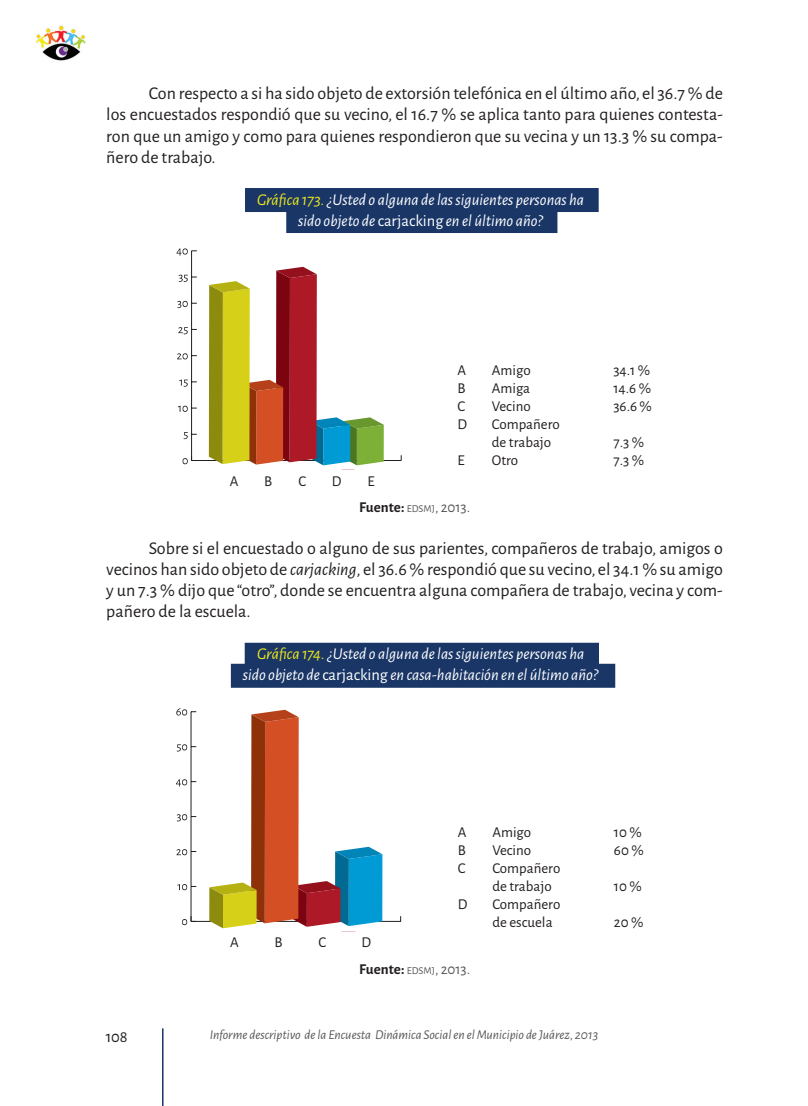
<style>
.page{position:relative;width:808px;height:1106px;background:#fff}
.page>*{position:absolute;margin:0;border:0;box-sizing:border-box;transform-origin:0 0}
.t1{font:18px/21px "Alegreya Sans";color:#231f20;text-align:justify}
.t2{font:italic 16.5px/21px "Alegreya Sans";color:#fff;text-align:center}
.t3{font:16.5px "Alegreya Sans";color:#231f20}
.t4{font:15px/18px "Alegreya Sans";color:#231f20}
.t5{font:700 15px "Alegreya Sans";color:#231f20}
.t6{font:italic 13.5px "Alegreya Sans";color:#57585a}
.s1{color:#f1ea1a}
.s2{font-style:normal}
.s3{font-weight:400;font-size:10.5px;color:#57585a}
.s4{font-weight:400;color:#57585a}
.s5{font-style:italic}
</style>
<div class="page">
<hr style="left:162px;top:1028px;width:2px;height:78px;background:#193667">
<img style="left:36px;top:25px;width:50px;height:36px">
<div style="left:245px;top:188px;width:354px;height:24px;background:#193667"></div>
<div style="left:286px;top:209px;width:271px;height:24px;background:#193667"></div>
<div style="left:245px;top:642px;width:354px;height:24px;background:#193667"></div>
<div style="left:231px;top:663px;width:384px;height:24px;background:#193667"></div>
<hr style="left:192px;top:460px;width:209px;height:1px;background:#231f20">
<hr style="left:191px;top:251px;width:1px;height:209px;background:#231f20">
<svg style="left:182px;top:455px;width:11px;height:9px"></svg>
<svg style="left:184px;top:432px;width:13px;height:7px"></svg>
<svg style="left:178px;top:406px;width:19px;height:6px"></svg>
<svg style="left:179px;top:379px;width:18px;height:8px"></svg>
<svg style="left:177px;top:353px;width:20px;height:6px"></svg>
<svg style="left:178px;top:327px;width:19px;height:7px"></svg>
<svg style="left:177px;top:301px;width:20px;height:7px"></svg>
<svg style="left:179px;top:275px;width:18px;height:7px"></svg>
<svg style="left:176px;top:248px;width:21px;height:8px"></svg>
<svg style="left:209px;top:267px;width:175px;height:198px"></svg>
<hr style="left:191px;top:921px;width:210px;height:1px;background:#231f20">
<hr style="left:191px;top:711px;width:1px;height:210px;background:#231f20">
<svg style="left:182px;top:916px;width:14px;height:9px"></svg>
<svg style="left:177px;top:884px;width:19px;height:6px"></svg>
<svg style="left:177px;top:849px;width:19px;height:6px"></svg>
<svg style="left:177px;top:814px;width:19px;height:7px"></svg>
<svg style="left:176px;top:779px;width:20px;height:7px"></svg>
<svg style="left:177px;top:744px;width:19px;height:7px"></svg>
<svg style="left:176px;top:708px;width:20px;height:7px"></svg>
<svg style="left:209px;top:709px;width:173px;height:219px"></svg>
<p class="t1" style="left:106px;top:82px;width:618px;text-indent:43px">Con respecto a si ha sido objeto de extorsión telefónica en el último año, el 36.7 % de los encuestados respondió que su vecino, el 16.7 % se aplica tanto para quienes contesta&shy;ron que un amigo y como para quienes respondieron que su vecina y un 13.3 % su compa&shy;ñero de trabajo.</p>
<p class="t2" style="left:257px;top:188px;width:329px"><span class="s1">Gráfica 173.</span> ¿Usted o alguna de las siguientes personas ha sido objeto de <span class="s2">carjacking</span> en el último año?</p>
<p class="t4" style="left:457px;top:360px;width:10px">A</p>
<p class="t4" style="left:492px;top:360px;width:40px">Amigo</p>
<p class="t4" style="left:613px;top:360px;width:38px">34.1 %</p>
<p class="t4" style="left:457px;top:378px;width:10px">B</p>
<p class="t4" style="left:492px;top:378px;width:40px">Amiga</p>
<p class="t4" style="left:613px;top:378px;width:39px">14.6 %</p>
<p class="t4" style="left:457px;top:396px;width:9px">C</p>
<p class="t4" style="left:492px;top:396px;width:40px">Vecino</p>
<p class="t4" style="left:613px;top:396px;width:40px">36.6 %</p>
<p class="t4" style="left:457px;top:414px;width:11px">D</p>
<p class="t4" style="left:492px;top:414px;width:69px">Compañero de trabajo</p>
<p class="t4" style="left:613px;top:432px;width:32px">7.3 %</p>
<p class="t4" style="left:457px;top:450px;width:9px">E</p>
<p class="t4" style="left:492px;top:450px;width:28px">Otro</p>
<p class="t4" style="left:613px;top:450px;width:32px">7.3 %</p>
<p class="t5" style="left:359px;top:496px;width:112px">Fuente: <span class="s3">EDSMJ</span><span class="s4">, 2013.</span></p>
<p class="t1" style="left:106px;top:537px;width:618px;text-indent:43px">Sobre si el encuestado o alguno de sus parientes, compañeros de trabajo, amigos o vecinos han sido objeto de <span class="s5">carjacking</span>, el 36.6 % respondió que su vecino, el 34.1 % su amigo y un 7.3 % dijo que “otro”, donde se encuentra alguna compañera de trabajo, vecina y com&shy;pañero de la escuela.</p>
<p class="t2" style="left:243px;top:642px;width:357px"><span class="s1">Gráfica 174.</span> ¿Usted o alguna de las siguientes personas ha<br>sido objeto de <span class="s2">carjacking</span> en casa-habitación en el último año?</p>
<p class="t4" style="left:230px;top:471px;width:10px">A</p>
<p class="t4" style="left:264px;top:471px;width:10px">B</p>
<p class="t4" style="left:299px;top:471px;width:9px">C</p>
<p class="t4" style="left:332px;top:471px;width:11px">D</p>
<p class="t4" style="left:367px;top:471px;width:9px">E</p>
<p class="t4" style="left:458px;top:822px;width:10px">A</p>
<p class="t4" style="left:492px;top:822px;width:40px">Amigo</p>
<p class="t4" style="left:614px;top:822px;width:29px">10 %</p>
<p class="t4" style="left:458px;top:840px;width:10px">B</p>
<p class="t4" style="left:492px;top:840px;width:40px">Vecino</p>
<p class="t4" style="left:614px;top:840px;width:31px">60 %</p>
<p class="t4" style="left:458px;top:858px;width:9px">C</p>
<p class="t4" style="left:492px;top:858px;width:69px">Compañero de trabajo</p>
<p class="t4" style="left:614px;top:876px;width:29px">10 %</p>
<p class="t4" style="left:230px;top:932px;width:10px">A</p>
<p class="t4" style="left:274px;top:932px;width:10px">B</p>
<p class="t4" style="left:318px;top:932px;width:9px">C</p>
<p class="t4" style="left:361px;top:932px;width:11px">D</p>
<p class="t4" style="left:458px;top:894px;width:11px">D</p>
<p class="t4" style="left:492px;top:894px;width:69px">Compañero de escuela</p>
<p class="t5" style="left:359px;top:958px;width:112px">Fuente: <span class="s3">EDSMJ</span><span class="s4">, 2013.</span></p>
<p class="t4" style="left:614px;top:912px;width:31px">20 %</p>
<p class="t3" style="left:106px;top:1025px;width:23px">108</p>
<p class="t6" style="left:210px;top:1025px;width:390px">Informe descriptivo de la Encuesta Dinámica Social en el Municipio de Juárez, 2013</p>
</div>
